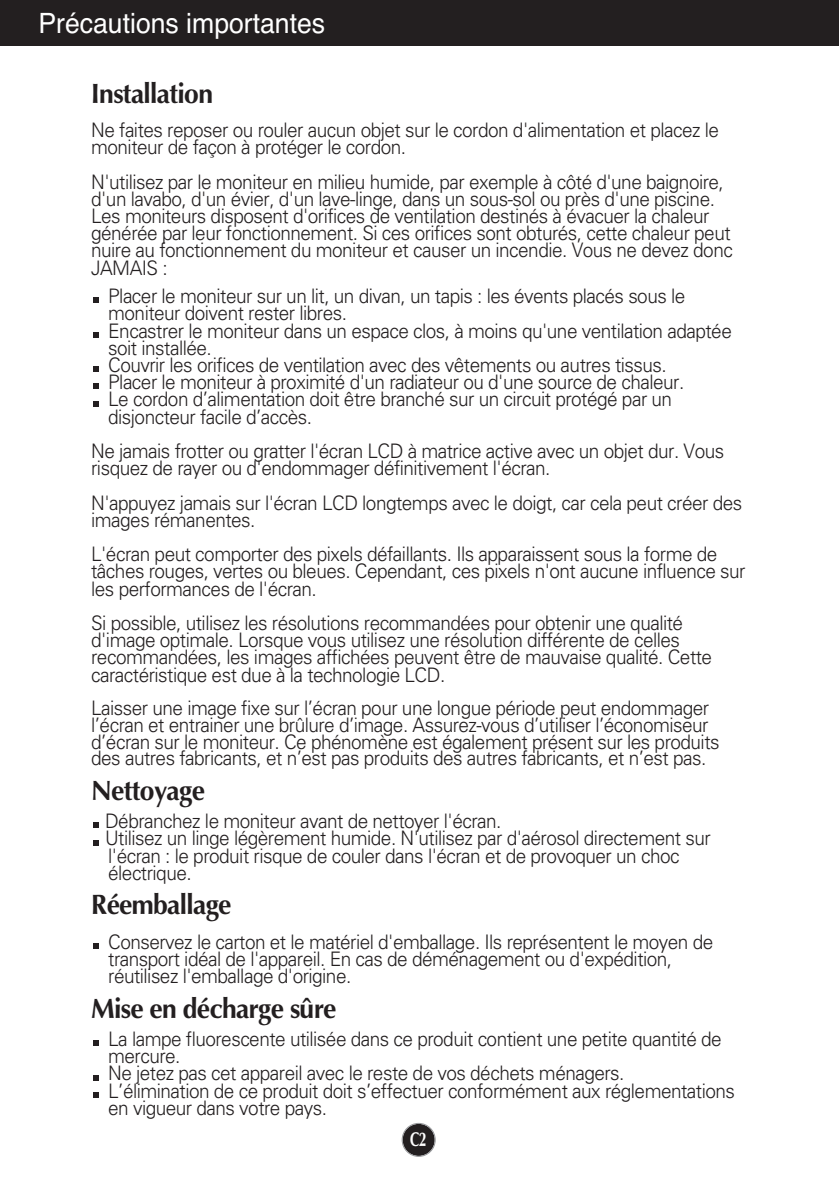
<style>
.page{position:relative;width:839px;height:1189px;background:#fff}
.page>*{position:absolute;margin:0;border:0;box-sizing:border-box;transform-origin:0 0}
.t1{font:700 28px "Optima";letter-spacing:-.03em;color:#231f20;scale:.95 1}
.t2{font:28px "Helvetica";color:#fff;scale:.95 1}
.t3{font:300 20px/17.2px "Univers";letter-spacing:-.03em;color:#231f20;scale:.95 1}
.t4{font:700 20px "Optima";color:#fff;scale:.7 1}
</style>
<div class="page">
<div style="left:402px;top:1124px;width:32px;height:32px;background:#231f20;border-radius:50%"></div>
<div style="left:402px;top:1123px;width:34px;height:34px;border:1px solid #939598;border-radius:50%"></div>
<div style="left:0;top:0;width:839px;height:45px;background:#231f20"></div>
<svg style="left:93px;top:1092px;width:6px;height:5px"></svg>
<svg style="left:93px;top:1075px;width:6px;height:5px"></svg>
<svg style="left:93px;top:1040px;width:6px;height:6px"></svg>
<svg style="left:93px;top:943px;width:6px;height:5px"></svg>
<svg style="left:93px;top:840px;width:6px;height:5px"></svg>
<svg style="left:93px;top:822px;width:6px;height:6px"></svg>
<svg style="left:93px;top:401px;width:6px;height:5px"></svg>
<svg style="left:93px;top:383px;width:6px;height:6px"></svg>
<svg style="left:93px;top:366px;width:6px;height:6px"></svg>
<svg style="left:93px;top:332px;width:6px;height:5px"></svg>
<svg style="left:93px;top:297px;width:6px;height:6px"></svg>
<h1 class="t2" style="left:38px;top:13px;width:303px">Précautions importantes</h1>
<h1 class="t1" style="left:91px;top:81px;width:130px">Installation</h1>
<p class="t3" style="left:91px;top:123px;width:662px">Ne faites reposer ou rouler aucun objet sur le cordon d'alimentation et placez le moniteur de façon à protéger le cordon.</p>
<p class="t3" style="left:91px;top:175px;width:677px">N'utilisez par le moniteur en milieu humide, par exemple à côté d'une baignoire, d'un lavabo, d'un évier, d'un lave-linge, dans un sous-sol ou près d'une piscine.<br>Les moniteurs disposent d'orifices de ventilation destinés à évacuer la chaleur générée par leur fonctionnement. Si ces orifices sont obturés, cette chaleur peut nuire au fonctionnement du moniteur et causer un incendie. Vous ne devez donc JAMAIS :</p>
<p class="t3" style="left:108px;top:289px;width:658px">Placer le moniteur sur un lit, un divan, un tapis : les évents placés sous le moniteur doivent rester libres.<br>Encastrer le moniteur dans un espace clos, à moins qu'une ventilation adaptée soit installée.<br>Couvrir les orifices de ventilation avec des vêtements ou autres tissus.<br>Placer le moniteur à proximité d'un radiateur ou d'une source de chaleur.<br>Le cordon d’alimentation doit être branché sur un circuit protégé par un disjoncteur facile d’accès.</p>
<p class="t3" style="left:91px;top:444px;width:668px">Ne jamais frotter ou gratter l'écran LCD à matrice active avec un objet dur. Vous risquez de rayer ou d'endommager définitivement l'écran.</p>
<p class="t3" style="left:91px;top:496px;width:687px">N'appuyez jamais sur l'écran LCD longtemps avec le doigt, car cela peut créer des images rémanentes.</p>
<p class="t3" style="left:91px;top:547px;width:690px">L'écran peut comporter des pixels défaillants. Ils apparaissent sous la forme de tâches rouges, vertes ou bleues. Cependant, ces pixels n'ont aucune influence sur les performances de l'écran.</p>
<p class="t3" style="left:91px;top:616px;width:655px">Si possible, utilisez les résolutions recommandées pour obtenir une qualité d'image optimale. Lorsque vous utilisez une résolution différente de celles recommandées, les images affichées peuvent être de mauvaise qualité. Cette caractéristique est due à la technologie LCD.</p>
<p class="t3" style="left:91px;top:702px;width:663px;line-height:16.6px">Laisser une image fixe sur l’écran pour une longue période peut endommager l’écran et entrainer une brûlure d’image. Assurez-vous d’utiliser l’économiseur d’écran sur le moniteur. Ce phénomène est également présent sur les produits des autres fabricants, et n’est pas produits des autres fabricants, et n’est pas.</p>
<h1 class="t1" style="left:91px;top:778px;width:121px">Nettoyage</h1>
<p class="t3" style="left:105px;top:814px;width:639px">Débranchez le moniteur avant de nettoyer l'écran.<br>Utilisez un linge légèrement humide. N'utilisez par d'aérosol directement sur l'écran : le produit risque de couler dans l'écran et de provoquer un choc électrique.</p>
<h1 class="t1" style="left:91px;top:893px;width:149px">Réemballage</h1>
<p class="t3" style="left:108px;top:935px;width:638px">Conservez le carton et le matériel d'emballage. Ils représentent le moyen de transport idéal de l'appareil. En cas de déménagement ou d'expédition, réutilisez l'emballage d'origine.</p>
<h1 class="t1" style="left:91px;top:996px;width:260px">Mise en décharge sûre</h1>
<p class="t3" style="left:108px;top:1032px;width:661px">La lampe fluorescente utilisée dans ce produit contient une petite quantité de mercure.<br>Ne jetez pas cet appareil avec le reste de vos déchets ménagers.<br>L’élimination de ce produit doit s’effectuer conformément aux réglementations en vigueur dans votre pays.</p>
<p class="t4" style="left:410px;top:1131px;width:25px">C2</p>
</div>
